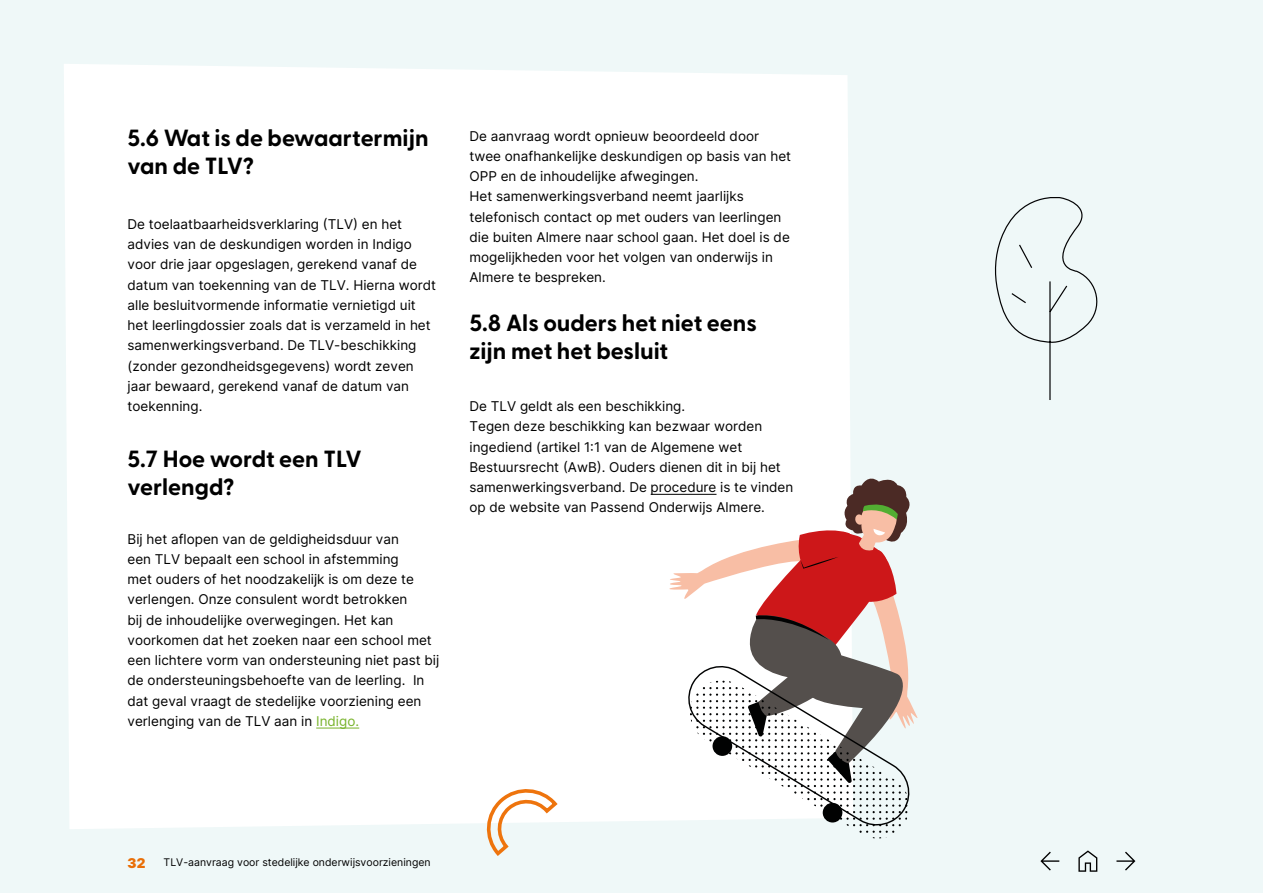
<style>
.page{position:relative;width:1263px;height:893px;background:#eff8f8}
.page>*{position:absolute;margin:0;border:0;box-sizing:border-box;transform-origin:0 0}
.t1{font:700 23.4px/28px "Greycliff CF";color:#000}
.t2{font:13.5px/20.2px "Inter";color:#000}
.t3{font:13.5px "Inter";color:#e96f08}
.t4{font:10.5px "Inter";color:#000}
.s1{color:#78b32b}
</style>
<div class="page">
<div style="left:64px;top:64px;width:786px;height:765px;background:#fff"></div>
<svg style="left:1078px;top:850px;width:19px;height:22px"></svg>
<svg style="left:1116px;top:852px;width:19px;height:18px"></svg>
<svg style="left:1040px;top:852px;width:19px;height:18px"></svg>
<hr style="left:316px;top:728px;width:43px;height:1px;background:#78b32b">
<hr style="left:651px;top:494px;width:65px;height:1px;background:#000">
<svg style="left:994px;top:197px;width:104px;height:203px"></svg>
<svg style="left:484px;top:781px;width:76px;height:75px"></svg>
<svg style="left:669px;top:479px;width:248px;height:359px"></svg>
<h1 class="t1" style="left:128px;top:123px;width:302px">5.6 Wat is de bewaartermijn van de TLV?</h1>
<p class="t2" style="left:128px;top:213px;width:310px">De toelaatbaarheidsverklaring (TLV) en het advies van de deskundigen worden in Indigo voor drie jaar opgeslagen, gerekend vanaf de datum van toekenning van de TLV. Hierna wordt alle besluitvormende informatie vernietigd uit het leerlingdossier zoals dat is verzameld in het samenwerkingsverband. De TLV-beschikking (zonder gezondheidsgegevens) wordt zeven jaar bewaard, gerekend vanaf de datum van toekenning.</p>
<h1 class="t1" style="left:128px;top:444px;width:236px">5.7 Hoe wordt een TLV verlengd?</h1>
<p class="t2" style="left:128px;top:528px;width:313px">Bij het aflopen van de geldigheidsduur van<br>een TLV bepaalt een school in afstemming<br>met ouders of het noodzakelijk is om deze te verlengen. Onze consulent wordt betrokken<br>bij de inhoudelijke overwegingen. Het kan voorkomen dat het zoeken naar een school met een lichtere vorm van ondersteuning niet past bij de ondersteuningsbehoefte van de leerling. In dat geval vraagt de stedelijke voorziening een verlenging van de TLV aan in <span class="s1">Indigo.</span></p>
<p class="t2" style="left:469px;top:125px;width:323px">De aanvraag wordt opnieuw beoordeeld door twee onafhankelijke deskundigen op basis van het OPP en de inhoudelijke afwegingen.<br>Het samenwerkingsverband neemt jaarlijks telefonisch contact op met ouders van leerlingen die buiten Almere naar school gaan. Het doel is de mogelijkheden voor het volgen van onderwijs in Almere te bespreken.</p>
<h1 class="t1" style="left:469px;top:307px;width:289px">5.8 Als ouders het niet eens zijn met het besluit</h1>
<p class="t2" style="left:469px;top:396px;width:325px">De TLV geldt als een beschikking.<br>Tegen deze beschikking kan bezwaar worden ingediend (artikel 1:1 van de Algemene wet Bestuursrecht (AwB). Ouders dienen dit in bij het samenwerkingsverband. De procedure is te vinden op de website van Passend Onderwijs Almere.</p>
<p class="t3" style="left:128px;top:853px;width:19px">32</p>
<p class="t4" style="left:164px;top:855px;width:268px">TLV-aanvraag voor stedelijke onderwijsvoorzieningen</p>
</div>
